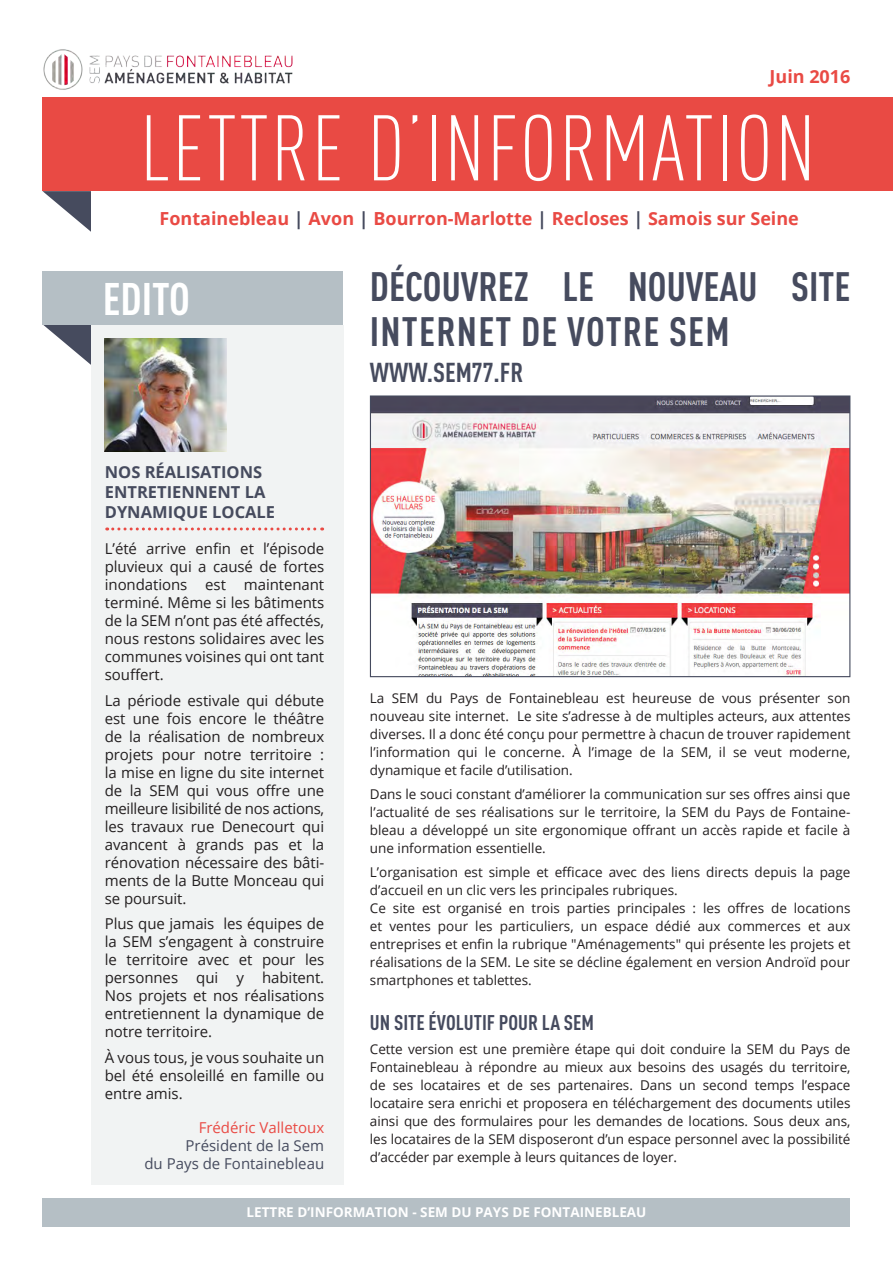
<style>
.page{position:relative;width:893px;height:1263px;background:#fff}
.page>*{position:absolute;margin:0;border:0;box-sizing:border-box;transform-origin:0 0}
.t1{font:300 91.5px "DIN Cond";letter-spacing:.03em;color:#fff}
.t2{font:700 45px "DIN Cond";color:#fff}
.t3{font:700 40.5px/45px "DIN Cond";color:#464b5e}
.t4{font:700 27px "DIN Cond";color:#464b5e}
.t5{font:700 21px "DIN Cond";color:#454a5e}
.t6{font:700 18px "Open Sans";color:#e94a44}
.t7{font:700 16.5px "Open Sans";color:#464b5e}
.t8{font:15px/18px "Open Sans";letter-spacing:-.005em;color:#231f20;text-align:justify}
.t9{font:15px "Open Sans";color:#464b5e}
.t10{font:15px "Open Sans";color:#e94a44}
.t11{font:13.5px/18px "Open Sans";color:#231f20;text-align:justify}
.t12{font:700 13.5px "Open Sans";color:#fff}
.s1{color:#464b5e}
</style>
<div class="page">
<div style="left:43px;top:98px;width:850px;height:93px;background:#e94a44"></div>
<svg style="left:43px;top:191px;width:48px;height:41px"></svg>
<svg style="left:43px;top:324px;width:48px;height:41px"></svg>
<div style="left:43px;top:271px;width:300px;height:53px;background:#b5bfc5"></div>
<div style="left:43px;top:1198px;width:807px;height:28px;background:#b5bfc5"></div>
<div style="left:91px;top:325px;width:252px;height:859px;background:#f1f3f3"></div>
<svg style="left:107px;top:527px;width:216px;height:3px"></svg>
<img style="left:105px;top:338px;width:121px;height:113px">
<img style="left:42px;top:49px;width:280px;height:49px">
<img style="left:372px;top:397px;width:476px;height:278px">
<div style="left:370px;top:395px;width:480px;height:282px;border:1px solid #454a5e"></div>
<p class="t6" style="left:770px;top:64px;width:82px">Juin 2016</p>
<p class="t1" style="left:140px;top:96px;width:677px">LETTRE D’INFORMATION</p>
<p class="t6" style="left:160px;top:206px;width:641px">Fontainebleau <span class="s1">|</span> Avon <span class="s1">|</span> Bourron-Marlotte <span class="s1">|</span> Recloses <span class="s1">|</span> Samois sur Seine</p>
<p class="t2" style="left:103px;top:272px;width:89px">EDITO</p>
<p class="t3" style="left:370px;top:263px;width:482px">DÉCOUVREZ LE NOUVEAU SITE<br>INTERNET DE VOTRE SEM</p>
<p class="t4" style="left:370px;top:356px;width:155px">WWW.SEM77.FR</p>
<p class="t7" style="left:105px;top:461px;width:159px">NOS RÉALISATIONS</p>
<p class="t7" style="left:105px;top:481px;width:162px">ENTRETIENNENT LA</p>
<p class="t7" style="left:105px;top:500px;width:172px">DYNAMIQUE LOCALE</p>
<p class="t8" style="left:105px;top:539px;width:221px">L’été arrive enfin et l’épisode pluvieux qui a causé de fortes inondations est maintenant terminé. Même si les bâtiments de la SEM n’ont pas été affectés, nous restons solidaires avec les communes voisines qui ont tant souffert.</p>
<p class="t8" style="left:105px;top:691px;width:221px">La période estivale qui débute est une fois encore le théâtre de la réalisation de nombreux projets pour notre territoire : la mise en ligne du site internet de la SEM qui vous offre une meilleure lisibilité de nos actions, les travaux rue Denecourt qui avancent à grands pas et la rénovation nécessaire des bâti&shy;ments de la Butte Monceau qui se poursuit.</p>
<p class="t8" style="left:105px;top:914px;width:221px">Plus que jamais les équipes de la SEM s’engagent à construire le territoire avec et pour les personnes qui y habitent.<br>Nos projets et nos réalisations entretiennent la dynamique de notre territoire.</p>
<p class="t8" style="left:105px;top:1048px;width:221px">À vous tous, je vous souhaite un bel été ensoleillé en famille ou entre amis.</p>
<p class="t10" style="left:199px;top:1117px;width:127px">Frédéric Valletoux</p>
<p class="t9" style="left:186px;top:1135px;width:140px">Président de la Sem</p>
<p class="t9" style="left:144px;top:1153px;width:181px">du Pays de Fontainebleau</p>
<p class="t12" style="left:247px;top:1202px;width:401px">LETTRE D’INFORMATION - SEM DU PAYS DE FONTAINEBLEAU</p>
<p class="t11" style="left:370px;top:688px;width:482px">La SEM du Pays de Fontainebleau est heureuse de vous présenter son nouveau site internet. Le site s’adresse à de multiples acteurs, aux attentes diverses. Il a donc été conçu pour permettre à chacun de trouver rapidement l’information qui le concerne. À l’image de la SEM, il se veut moderne, dynamique et facile d’utilisation.</p>
<p class="t11" style="left:370px;top:784px;width:482px">Dans le souci constant d’améliorer la communication sur ses offres ainsi que l’actualité de ses réalisations sur le territoire, la SEM du Pays de Fontaine&shy;bleau a développé un site ergonomique offrant un accès rapide et facile à une information essentielle.</p>
<p class="t11" style="left:370px;top:862px;width:482px">L’organisation est simple et efficace avec des liens directs depuis la page d’accueil en un clic vers les principales rubriques.</p>
<p class="t11" style="left:370px;top:898px;width:482px">Ce site est organisé en trois parties principales : les offres de locations et ventes pour les particuliers, un espace dédié aux commerces et aux entreprises et enfin la rubrique "Aménagements" qui présente les projets et réalisations de la SEM. Le site se décline également en version Androïd pour smartphones et tablettes.</p>
<p class="t5" style="left:370px;top:1009px;width:226px">UN SITE ÉVOLUTIF POUR LA SEM</p>
<p class="t11" style="left:370px;top:1039px;width:482px">Cette version est une première étape qui doit conduire la SEM du Pays de Fontainebleau à répondre au mieux aux besoins des usagés du territoire, de ses locataires et de ses partenaires. Dans un second temps l’espace locataire sera enrichi et proposera en téléchargement des documents utiles ainsi que des formulaires pour les demandes de locations. Sous deux ans, les locataires de la SEM disposeront d’un espace personnel avec la possibilité d’accéder par exemple à leurs quitances de loyer.</p>
</div>
